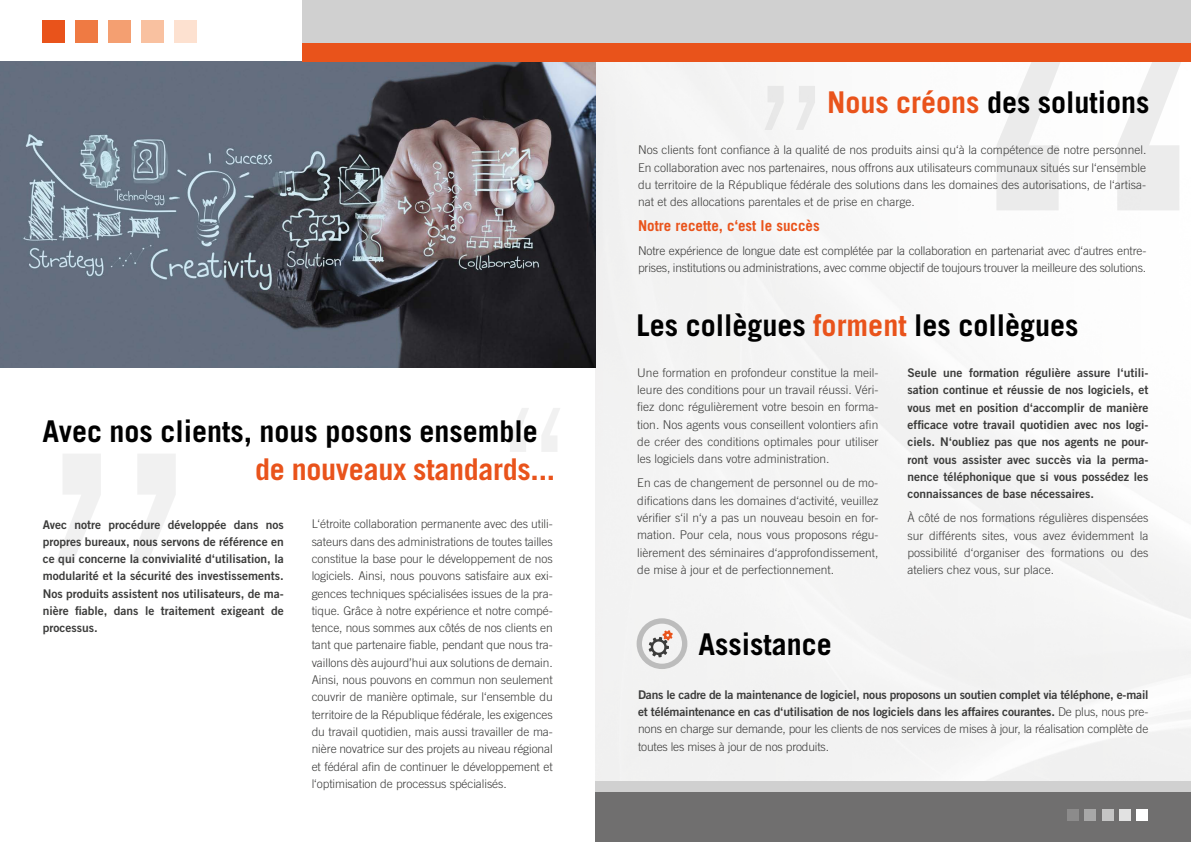
<style>
.page{position:relative;width:1191px;height:842px;background:#fff}
.page>*{position:absolute;margin:0;border:0;box-sizing:border-box;transform-origin:0 0}
.t1{font:700 30px "Trade Gothic";color:#000}
.t2{font:700 30px "Trade Gothic";letter-spacing:-.01em;color:#e9531b}
.t3{font:700 15px "Trade Gothic";color:#e9531b}
.t4{font:300 12px/17.3px "Trade Gothic";letter-spacing:-.015em;color:#3c3c3b;text-align:justify}
.t5{font:12px/17.3px "Trade Gothic Bold Two";letter-spacing:-.015em;color:#3c3c3b;text-align:justify}
.s1{color:#e9531b}
.s2{font-family:"Trade Gothic";font-weight:300}
</style>
<div class="page">
<div style="left:595px;top:61px;width:596px;height:720px;background:#f4f4f4"></div>
<img style="left:0;top:61px;width:595px;height:306px">
<div style="left:43px;top:20px;width:22px;height:23px;background:#e9531b"></div>
<div style="left:75px;top:20px;width:23px;height:23px;background:#ef7a43"></div>
<div style="left:108px;top:20px;width:23px;height:23px;background:#f49f71"></div>
<div style="left:141px;top:20px;width:23px;height:23px;background:#f9c1a0"></div>
<div style="left:174px;top:20px;width:23px;height:23px;background:#fde1d0"></div>
<svg style="left:510px;top:408px;width:50px;height:44px"></svg>
<svg style="left:56px;top:454px;width:120px;height:109px"></svg>
<div style="left:595px;top:791px;width:596px;height:51px;background:#706f6f"></div>
<div style="left:595px;top:781px;width:596px;height:10px;background:#d0d0d0"></div>
<div style="left:1136px;top:809px;width:12px;height:12px;background:#fff"></div>
<div style="left:1119px;top:809px;width:12px;height:12px;background:#e2e2e2"></div>
<div style="left:1101px;top:809px;width:12px;height:12px;background:#c5c5c5"></div>
<div style="left:1084px;top:809px;width:12px;height:12px;background:#a8a8a8"></div>
<div style="left:1067px;top:809px;width:12px;height:12px;background:#8c8b8b"></div>
<svg style="left:996px;top:61px;width:195px;height:149px"></svg>
<div style="left:302px;top:40px;width:889px;height:21px;background:#e9531b"></div>
<div style="left:302px;top:0;width:889px;height:43px;background:#d0d0d0"></div>
<svg style="left:764px;top:86px;width:51px;height:44px"></svg>
<svg style="left:636px;top:618px;width:51px;height:51px"></svg>
<h1 class="t1" style="left:43px;top:413px;width:497px">Avec nos clients, nous posons ensemble</h1>
<h1 class="t2" style="left:255px;top:451px;width:301px">de nouveaux standards...</h1>
<p class="t5" style="left:43px;top:515px;width:242px">Avec notre procédure développée dans nos propres bureaux, nous servons de référence en ce qui concerne la convivialité d‘utilisation, la modularité et la sécurité des investissements.<br>Nos produits assistent nos utilisateurs, de ma&shy;nière fiable, dans le traitement exigeant de processus.</p>
<p class="t4" style="left:312px;top:515px;width:242px">L‘étroite collaboration permanente avec des utili&shy;sateurs dans des administrations de toutes tailles constitue la base pour le développement de nos logiciels. Ainsi, nous pouvons satisfaire aux exi&shy;gences techniques spécialisées issues de la pra&shy;tique. Grâce à notre expérience et notre compé&shy;tence, nous sommes aux côtés de nos clients en tant que partenaire fiable, pendant que nous tra&shy;vaillons dès aujourd’hui aux solutions de demain.<br>Ainsi, nous pouvons en commun non seulement couvrir de manière optimale, sur l‘ensemble du territoire de la République fédérale, les exigences du travail quotidien, mais aussi travailler de ma&shy;nière novatrice sur des projets au niveau régional et fédéral afin de continuer le développement et l‘optimisation de processus spécialisés.</p>
<h1 class="t1" style="left:827px;top:84px;width:324px"><span class="s1">Nous créons</span> des solutions</h1>
<p class="t4" style="left:638px;top:141px;width:510px">Nos clients font confiance à la qualité de nos produits ainsi qu‘à la compétence de notre personnel.<br>En collaboration avec nos partenaires, nous offrons aux utilisateurs communaux situés sur l‘ensemble du territoire de la République fédérale des solutions dans les domaines des autorisations, de l‘artisa&shy;nat et des allocations parentales et de prise en charge.</p>
<p class="t3" style="left:638px;top:217px;width:183px">Notre recette, c‘est le succès</p>
<p class="t4" style="left:638px;top:242px;width:510px">Notre expérience de longue date est complétée par la collaboration en partenariat avec d‘autres entre&shy;prises, institutions ou administrations, avec comme objectif de toujours trouver la meilleure des solutions.</p>
<h1 class="t1" style="left:636px;top:307px;width:443px">Les collègues <span class="s1">forment</span> les collègues</h1>
<p class="t4" style="left:637px;top:364px;width:242px">Une formation en profondeur constitue la meil&shy;leure des conditions pour un travail réussi. Véri&shy;fiez donc régulièrement votre besoin en forma&shy;tion. Nos agents vous conseillent volontiers afin de créer des conditions optimales pour utiliser les logiciels dans votre administration.</p>
<p class="t4" style="left:637px;top:474px;width:242px">En cas de changement de personnel ou de mo&shy;difications dans les domaines d‘activité, veuillez vérifier s‘il n‘y a pas un nouveau besoin en for&shy;mation. Pour cela, nous vous proposons régu&shy;lièrement des séminaires d‘approfondissement, de mise à jour et de perfectionnement.</p>
<h1 class="t1" style="left:698px;top:626px;width:135px">Assistance</h1>
<p class="t5" style="left:907px;top:364px;width:242px">Seule une formation régulière assure l‘utili&shy;sation continue et réussie de nos logiciels, et vous met en position d‘accomplir de manière efficace votre travail quotidien avec nos logi&shy;ciels. N‘oubliez pas que nos agents ne pour&shy;ront vous assister avec succès via la perma&shy;nence téléphonique que si vous possédez les connaissances de base nécessaires.</p>
<p class="t4" style="left:907px;top:509px;width:242px">À côté de nos formations régulières dispensées sur différents sites, vous avez évidemment la possibilité d‘organiser des formations ou des ateliers chez vous, sur place.</p>
<p class="t5" style="left:638px;top:686px;width:512px">Dans le cadre de la maintenance de logiciel, nous proposons un soutien complet via téléphone, e-mail et télémaintenance en cas d‘utilisation de nos logiciels dans les affaires courantes. <span class="s2">De plus, nous pre-</span></p>
<p class="t4" style="left:638px;top:720px;width:512px">nons en charge sur demande, pour les clients de nos services de mises à jour, la réalisation complète de toutes les mises à jour de nos produits.</p>
</div>
